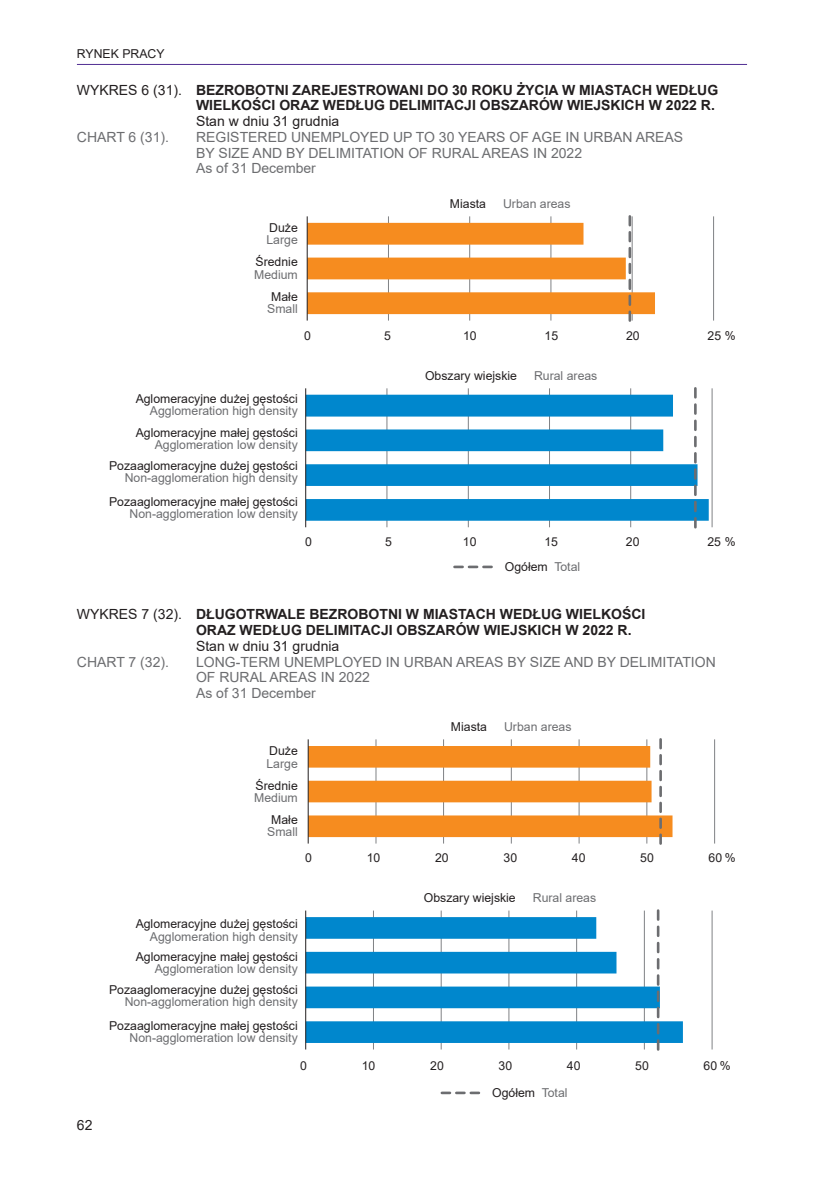
<style>
.page{position:relative;width:824px;height:1181px;background:#fff}
.page>*{position:absolute;margin:0;border:0;box-sizing:border-box;transform-origin:0 0}
.Tytuł_wykresu_mapy_p{font:700 14px/15.8px "Arial";color:#231f20;text-align:right}
.Tytuł_wykresu_mapy_a{font:14px/15.8px "Arial";color:#6c6d70}
.Stan_w_dniu_pl{font:14px "Arial";color:#231f20}
.Stan_w_dniu_ang{font:14px "Arial";color:#6c6d70}
.legenda_pl{font:12.25px "Arial";color:#231f20}
.legenda_en{font:12.25px "Arial";color:#6c6d70}
.Tytuł_mały_pl{font:12.25px "Arial";color:#231f20}
.Tytuł_mały_pl-2{font:12.25px "Arial";color:#6c6d70}
.s1{font-weight:400}
.s2{color:#6c6d70}
</style>
<div class="page">
<hr style="left:77px;top:64px;width:670px;height:1px;background:#502e92">
<hr style="left:713px;top:216px;width:1px;height:104px;background:#808285">
<svg style="left:307px;top:216px;width:348px;height:104px"></svg>
<hr style="left:386px;top:388px;width:1px;height:139px;background:#808285">
<hr style="left:468px;top:388px;width:1px;height:139px;background:#808285">
<hr style="left:549px;top:388px;width:1px;height:139px;background:#808285">
<hr style="left:630px;top:388px;width:1px;height:139px;background:#808285">
<hr style="left:711px;top:388px;width:1px;height:139px;background:#808285">
<svg style="left:306px;top:395px;width:402px;height:126px;fill:#0087cd"></svg>
<hr style="left:305px;top:388px;width:1px;height:139px;background:#231f20">
<svg style="left:694px;top:388px;width:2px;height:139px"></svg>
<svg style="left:454px;top:565px;width:37px;height:3px"></svg>
<hr style="left:373px;top:910px;width:1px;height:139px;background:#808285">
<hr style="left:441px;top:910px;width:1px;height:139px;background:#808285">
<hr style="left:508px;top:910px;width:1px;height:139px;background:#808285">
<hr style="left:576px;top:910px;width:1px;height:139px;background:#808285">
<hr style="left:644px;top:910px;width:1px;height:139px;background:#808285">
<hr style="left:711px;top:910px;width:1px;height:139px;background:#808285">
<svg style="left:306px;top:917px;width:376px;height:126px;fill:#0087cd"></svg>
<hr style="left:305px;top:910px;width:1px;height:139px;background:#231f20">
<svg style="left:656px;top:910px;width:3px;height:139px"></svg>
<hr style="left:714px;top:739px;width:1px;height:104px;background:#808285">
<svg style="left:308px;top:739px;width:364px;height:104px"></svg>
<svg style="left:442px;top:1091px;width:37px;height:3px"></svg>
<p class="legenda_pl" style="left:77px;top:45px;width:89px">RYNEK PRACY</p>
<p class="Tytuł_wykresu_mapy_p" style="left:77px;top:82px;width:642px"><span class="s1">WYKRES 6 (31).</span> BEZROBOTNI ZAREJESTROWANI DO 30 ROKU ŻYCIA W MIASTACH WEDŁUG<br>WIELKOŚCI ORAZ WEDŁUG DELIMITACJI OBSZARÓW WIEJSKICH W 2022 R.</p>
<p class="Stan_w_dniu_pl" style="left:196px;top:111px;width:145px">Stan w dniu 31 grudnia</p>
<p class="Tytuł_wykresu_mapy_a" style="left:77px;top:129px;width:94px">CHART 6 (31).</p>
<p class="Tytuł_wykresu_mapy_a" style="left:196px;top:129px;width:488px">REGISTERED UNEMPLOYED UP TO 30 YEARS OF AGE IN URBAN AREAS<br>BY SIZE AND BY DELIMITATION OF RURAL AREAS IN 2022</p>
<p class="Tytuł_wykresu_mapy_a" style="left:196px;top:160px;width:121px">As of 31 December</p>
<p class="legenda_pl" style="left:269px;top:219px;width:30px">Duże</p>
<p class="legenda_en" style="left:266px;top:231px;width:33px">Large</p>
<p class="legenda_pl" style="left:255px;top:254px;width:44px">Średnie</p>
<p class="legenda_en" style="left:254px;top:266px;width:45px">Medium</p>
<p class="legenda_pl" style="left:271px;top:288px;width:28px">Małe</p>
<p class="legenda_en" style="left:267px;top:301px;width:32px">Small</p>
<p class="Tytuł_mały_pl" style="left:450px;top:195px;width:38px">Miasta</p>
<p class="Tytuł_mały_pl-2" style="left:503px;top:195px;width:69px">Urban areas</p>
<p class="legenda_pl" style="left:304px;top:327px;width:8px">0</p>
<p class="legenda_pl" style="left:384px;top:327px;width:8px">5</p>
<p class="legenda_pl" style="left:463px;top:327px;width:15px">10</p>
<p class="legenda_pl" style="left:544px;top:327px;width:15px">15</p>
<p class="legenda_pl" style="left:626px;top:327px;width:15px">20</p>
<p class="legenda_pl" style="left:707px;top:327px;width:30px">25 %</p>
<p class="legenda_pl" style="left:136px;top:390px;width:164px">Aglomeracyjne dużej gęstości</p>
<p class="legenda_en" style="left:150px;top:402px;width:149px">Agglomeration high density</p>
<p class="legenda_pl" style="left:136px;top:424px;width:164px">Aglomeracyjne małej gęstości</p>
<p class="legenda_en" style="left:155px;top:436px;width:144px">Agglomeration low density</p>
<p class="legenda_pl" style="left:109px;top:457px;width:190px">Pozaaglomeracyjne dużej gęstości</p>
<p class="legenda_en" style="left:125px;top:469px;width:174px">Non-agglomeration high density</p>
<p class="legenda_pl" style="left:109px;top:493px;width:190px">Pozaaglomeracyjne małej gęstości</p>
<p class="legenda_en" style="left:129px;top:505px;width:170px">Non-agglomeration low density</p>
<p class="Tytuł_mały_pl" style="left:425px;top:367px;width:93px">Obszary wiejskie</p>
<p class="Tytuł_mały_pl-2" style="left:534px;top:367px;width:65px">Rural areas</p>
<p class="legenda_pl" style="left:305px;top:533px;width:8px">0</p>
<p class="legenda_pl" style="left:385px;top:533px;width:8px">5</p>
<p class="legenda_pl" style="left:463px;top:533px;width:15px">10</p>
<p class="legenda_pl" style="left:544px;top:533px;width:15px">15</p>
<p class="legenda_pl" style="left:625px;top:533px;width:15px">20</p>
<p class="legenda_pl" style="left:707px;top:533px;width:30px">25 %</p>
<p class="Tytuł_mały_pl" style="left:505px;top:558px;width:77px">Ogółem <span class="s2">Total</span></p>
<p class="Tytuł_wykresu_mapy_p" style="left:196px;top:606px;width:451px;text-align:left;text-indent:-119px"><span class="s1">WYKRES 7 (32).</span> DŁUGOTRWALE BEZROBOTNI W MIASTACH WEDŁUG WIELKOŚCI<br>ORAZ WEDŁUG DELIMITACJI OBSZARÓW WIEJSKICH W 2022 R.</p>
<p class="Stan_w_dniu_pl" style="left:196px;top:636px;width:145px">Stan w dniu 31 grudnia</p>
<p class="Tytuł_wykresu_mapy_a" style="left:77px;top:653px;width:94px">CHART 7 (32).</p>
<p class="Tytuł_wykresu_mapy_a" style="left:196px;top:653px;width:521px">LONG-TERM UNEMPLOYED IN URBAN AREAS BY SIZE AND BY DELIMITATION<br>OF RURAL AREAS IN 2022</p>
<p class="Stan_w_dniu_ang" style="left:196px;top:683px;width:121px">As of 31 December</p>
<p class="legenda_pl" style="left:269px;top:742px;width:30px">Duże</p>
<p class="legenda_en" style="left:266px;top:755px;width:33px">Large</p>
<p class="legenda_pl" style="left:255px;top:777px;width:44px">Średnie</p>
<p class="legenda_en" style="left:254px;top:789px;width:45px">Medium</p>
<p class="legenda_pl" style="left:271px;top:811px;width:28px">Małe</p>
<p class="legenda_en" style="left:267px;top:823px;width:32px">Small</p>
<p class="Tytuł_mały_pl" style="left:451px;top:718px;width:38px">Miasta</p>
<p class="Tytuł_mały_pl-2" style="left:504px;top:718px;width:69px">Urban areas</p>
<p class="legenda_pl" style="left:305px;top:849px;width:8px">0</p>
<p class="legenda_pl" style="left:367px;top:849px;width:15px">10</p>
<p class="legenda_pl" style="left:435px;top:849px;width:15px">20</p>
<p class="legenda_pl" style="left:503px;top:849px;width:15px">30</p>
<p class="legenda_pl" style="left:572px;top:849px;width:15px">40</p>
<p class="legenda_pl" style="left:640px;top:849px;width:15px">50</p>
<p class="legenda_pl" style="left:708px;top:849px;width:28px">60%</p>
<p class="legenda_pl" style="left:136px;top:915px;width:164px">Aglomeracyjne dużej gęstości</p>
<p class="legenda_en" style="left:150px;top:928px;width:149px">Agglomeration high density</p>
<p class="legenda_pl" style="left:136px;top:948px;width:164px">Aglomeracyjne małej gęstości</p>
<p class="legenda_en" style="left:155px;top:960px;width:144px">Agglomeration low density</p>
<p class="legenda_pl" style="left:109px;top:981px;width:190px">Pozaaglomeracyjne dużej gęstości</p>
<p class="legenda_en" style="left:125px;top:993px;width:174px">Non-agglomeration high density</p>
<p class="legenda_pl" style="left:109px;top:1017px;width:190px">Pozaaglomeracyjne małej gęstości</p>
<p class="legenda_en" style="left:129px;top:1029px;width:170px">Non-agglomeration low density</p>
<p class="Tytuł_mały_pl" style="left:424px;top:889px;width:93px">Obszary wiejskie</p>
<p class="Tytuł_mały_pl-2" style="left:533px;top:889px;width:65px">Rural areas</p>
<p class="legenda_pl" style="left:300px;top:1057px;width:8px">0</p>
<p class="legenda_pl" style="left:362px;top:1057px;width:15px">10</p>
<p class="legenda_pl" style="left:430px;top:1057px;width:15px">20</p>
<p class="legenda_pl" style="left:498px;top:1057px;width:15px">30</p>
<p class="legenda_pl" style="left:567px;top:1057px;width:15px">40</p>
<p class="legenda_pl" style="left:635px;top:1057px;width:15px">50</p>
<p class="legenda_pl" style="left:703px;top:1057px;width:28px">60%</p>
<p class="Stan_w_dniu_pl" style="left:77px;top:1115px;width:17px">62</p>
<p class="Tytuł_mały_pl" style="left:492px;top:1084px;width:77px">Ogółem <span class="s2">Total</span></p>
</div>
